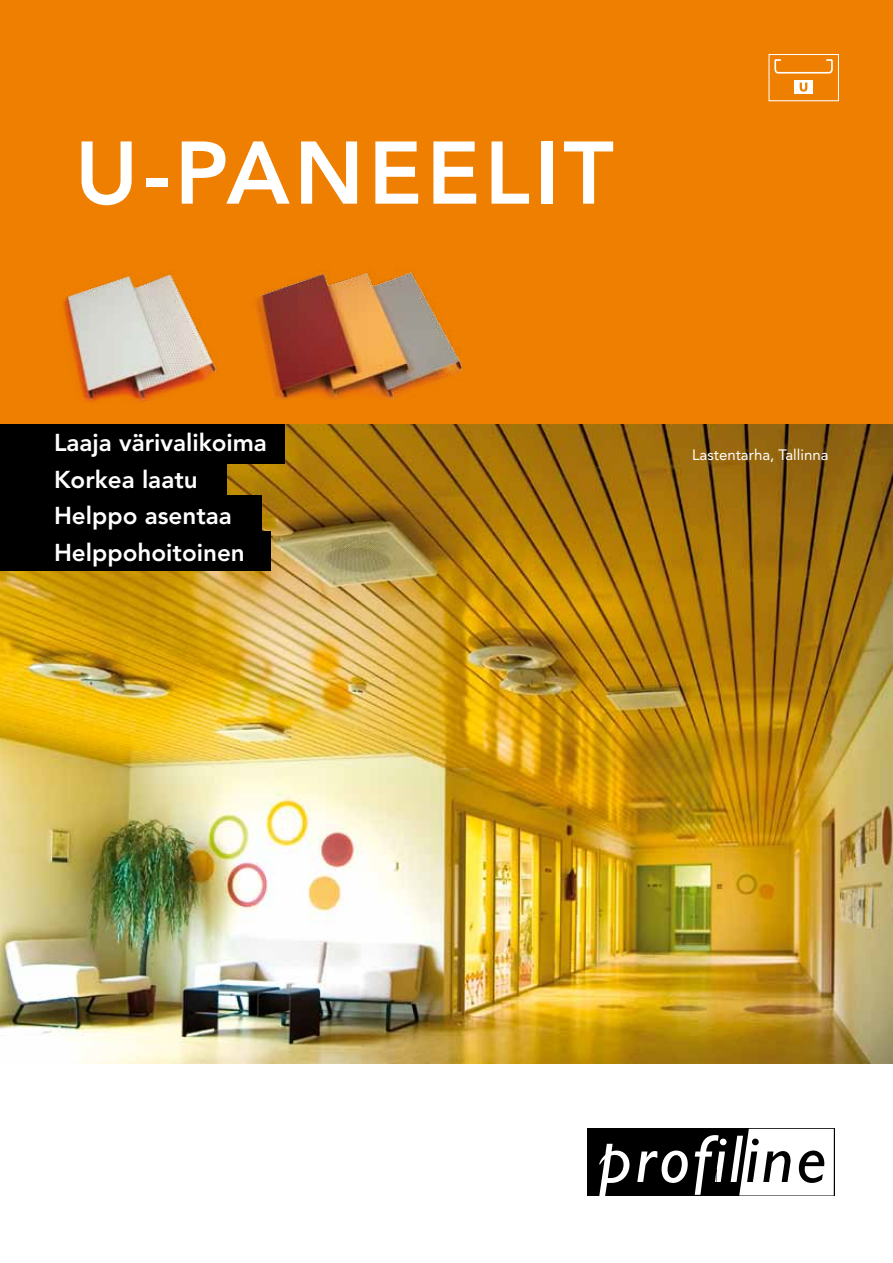
<style>
.page{position:relative;width:893px;height:1263px;background:#fff}
.page>*{position:absolute;margin:0;border:0;box-sizing:border-box;transform-origin:0 0}
.t1{font:800 87.9px "Avenir LT Std";letter-spacing:.05em;color:#fff}
.t2{font:800 24.3px/36.5px "Avenir LT Std";color:#fff}
.t3{font:15px "Avenir LT Std";color:#fff}
</style>
<div class="page">
<img style="left:0;top:424px;width:893px;height:640px">
<div style="left:0;top:0;width:893px;height:424px;background:#ee7f00"></div>
<img style="left:63px;top:271px;width:155px;height:132px">
<img style="left:256px;top:270px;width:207px;height:130px">
<div style="left:768px;top:54px;width:71px;height:47px;border:1px solid #fff"></div>
<div style="left:794px;top:80px;width:19px;height:14px;background:#fff"></div>
<svg style="left:774px;top:59px;width:59px;height:15px"></svg>
<svg style="left:800px;top:83px;width:7px;height:9px"></svg>
<div style="left:587px;top:1128px;width:247px;height:68px;background:#000"></div>
<svg style="left:599px;top:1129px;width:235px;height:67px"></svg>
<div style="left:0;top:424px;width:284px;height:39px;background:#000"></div>
<div style="left:0;top:459px;width:227px;height:40px;background:#000"></div>
<div style="left:0;top:495px;width:262px;height:39px;background:#000"></div>
<div style="left:0;top:531px;width:270px;height:40px;background:#000"></div>
<h1 class="t1" style="left:75px;top:121px;width:540px">U-PaneElIT</h1>
<p class="t2" style="left:54px;top:425px;width:214px">Laaja värivalikoima<br>Korkea laatu<br>Helppo asentaa<br>Helppohoitoinen</p>
<p class="t3" style="left:692px;top:447px;width:138px">Lastentarha, Tallinna</p>
</div>
